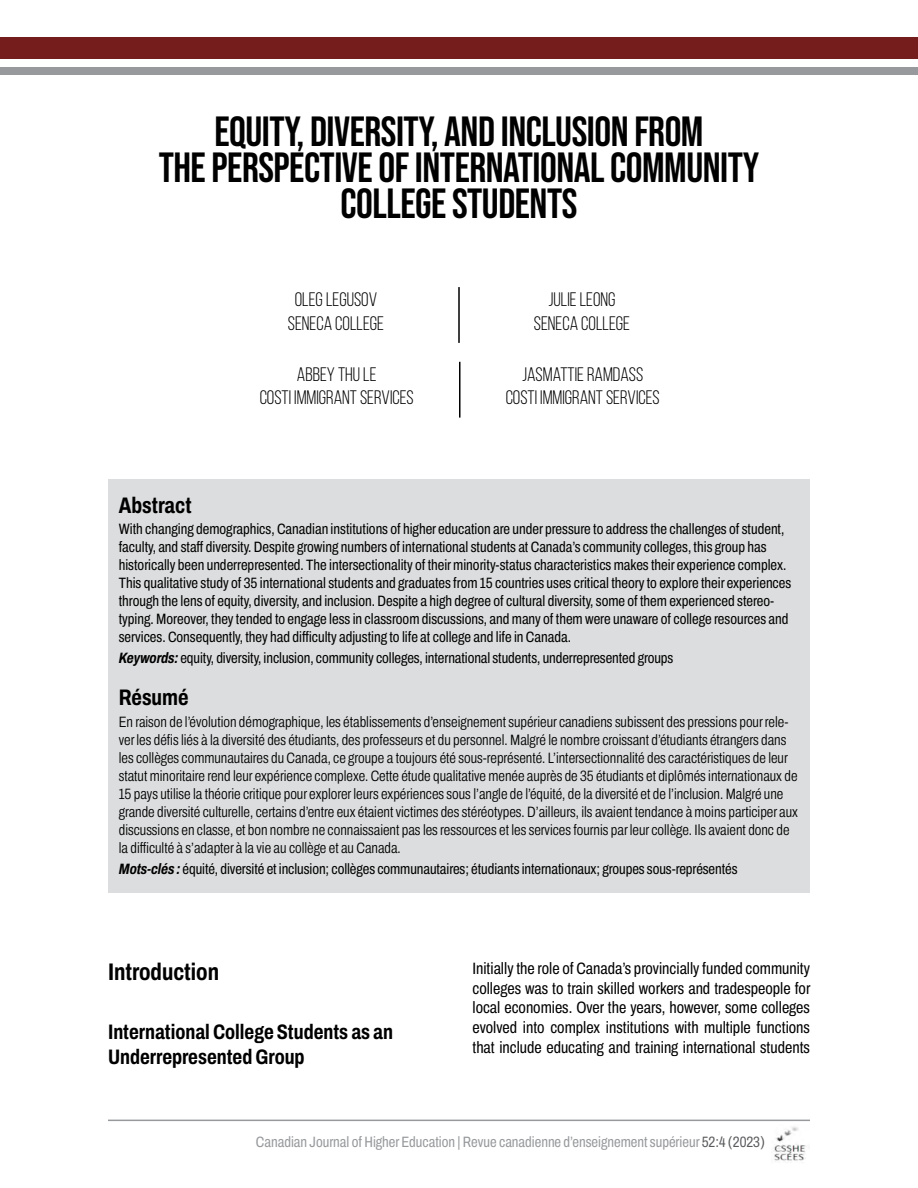
<style>
.page{position:relative;width:918px;height:1188px;background:#fff}
.page>*{position:absolute;margin:0;border:0;box-sizing:border-box;transform-origin:0 0}
.t1{font:42px/36px "Bebas Neue";letter-spacing:-.01em;color:#000;text-align:center}
.t2{font:700 24px "Archivo Condensed";color:#000}
.t3{font:700 22.5px "Archivo Condensed";color:#000}
.t4{font:700 21px/25.2px "Archivo Condensed";color:#000}
.t5{font:19.5px/23.4px "Bebas Neue";color:#000;text-align:center}
.t6{font:16.5px/19.8px "Archivo Condensed";color:#000;text-align:justify}
.t7{font:15px/18px "Archivo Condensed";color:#000}
.t8{font:300 15px/18px "Archivo Condensed";color:#000}
.t9{font:15px "Archivo Condensed";color:#97999c}
.s1{font-weight:700;font-style:italic}
.s2{color:#5a5b5d}
</style>
<div class="page">
<hr style="left:108px;top:1120px;width:702px;height:1px;background:#97999c">
<div style="left:0;top:38px;width:918px;height:21px;background:#751d1c"></div>
<div style="left:0;top:67px;width:918px;height:7px;background:#97999c"></div>
<img style="left:774px;top:1127px;width:32px;height:35px">
<div style="left:108px;top:479px;width:702px;height:414px;background:#dcddde"></div>
<hr style="left:458px;top:287px;width:2px;height:56px;background:#000">
<hr style="left:459px;top:362px;width:1px;height:56px;background:#000">
<h1 class="t1" style="left:159px;top:113px;width:602px">EQUITY, DIVERSITY, AND INCLUSION FROM<br>THE PERSPECTIVE OF INTERNATIONAL COMMUNITY<br>COLLEGE STUDENTS</h1>
<h3 class="t5" style="left:288px;top:288px;width:98px">OLEG LEGUSOV<br>SENECA COLLEGE</h3>
<h3 class="t5" style="left:260px;top:362px;width:156px">ABBEY THU LE<br>COSTI IMMIGRANT SERVICES</h3>
<h3 class="t5" style="left:534px;top:288px;width:98px">JULIE LEONG<br>SENECA COLLEGE</h3>
<h3 class="t5" style="left:506px;top:362px;width:156px">JASMATTIE RAMDASS<br>COSTI IMMIGRANT SERVICES</h3>
<h3 class="t3" style="left:119px;top:488px;width:74px">Abstract</h3>
<p class="t7" style="left:119px;top:520px;width:674px">With changing demographics, Canadian institutions of higher education are under pressure to address the challenges of student, faculty, and staff diversity. Despite growing numbers of international students at Canada’s community colleges, this group has historically been underrepresented. The intersectionality of their minority-status characteristics makes their experience complex.<br>This qualitative study of 35 international students and graduates from 15 countries uses critical theory to explore their experiences through the lens of equity, diversity, and inclusion. Despite a high degree of cultural diversity, some of them experienced stereo&shy;typing. Moreover, they tended to engage less in classroom discussions, and many of them were unaware of college resources and services. Consequently, they had difficulty adjusting to life at college and life in Canada.</p>
<p class="t7" style="left:119px;top:649px;width:556px"><span class="s1">Keywords:</span> equity, diversity, inclusion, community colleges, international students, underrepresented groups</p>
<h3 class="t3" style="left:119px;top:680px;width:71px">Résumé</h3>
<p class="t8" style="left:119px;top:713px;width:681px">En raison de l’évolution démographique, les établissements d’enseignement supérieur canadiens subissent des pressions pour rele&shy;ver les défis liés à la diversité des étudiants, des professeurs et du personnel. Malgré le nombre croissant d’étudiants étrangers dans les collèges communautaires du Canada, ce groupe a toujours été sous-représenté. L’intersectionnalité des caractéristiques de leur statut minoritaire rend leur expérience complexe. Cette étude qualitative menée auprès de 35 étudiants et diplômés internationaux de 15 pays utilise la théorie critique pour explorer leurs expériences sous l’angle de l’équité, de la diversité et de l’inclusion. Malgré une grande diversité culturelle, certains d’entre eux étaient victimes des stéréotypes. D’ailleurs, ils avaient tendance à moins participer aux discussions en classe, et bon nombre ne connaissaient pas les ressources et les services fournis par leur collège. Ils avaient donc de la difficulté à s’adapter à la vie au collège et au Canada.</p>
<p class="t7" style="left:119px;top:860px;width:620px"><span class="s1">Mots-clés :</span> équité, diversité et inclusion; collèges communautaires; étudiants internationaux; groupes sous-représentés</p>
<h2 class="t2" style="left:108px;top:954px;width:113px">Introduction</h2>
<h3 class="t4" style="left:108px;top:1019px;width:287px">International College Students as an<br>Underrepresented Group</h3>
<p class="t6" style="left:472px;top:958px;width:339px">Initially the role of Canada’s provincially funded community colleges was to train skilled workers and tradespeople for local economies. Over the years, however, some colleges evolved into complex institutions with multiple functions that include educating and training international students</p>
<p class="t9" style="left:256px;top:1130px;width:511px">Canadian Journal of Higher Education | Revue canadienne d’enseignement supérieur <span class="s2">52:4 (2023)</span></p>
</div>
